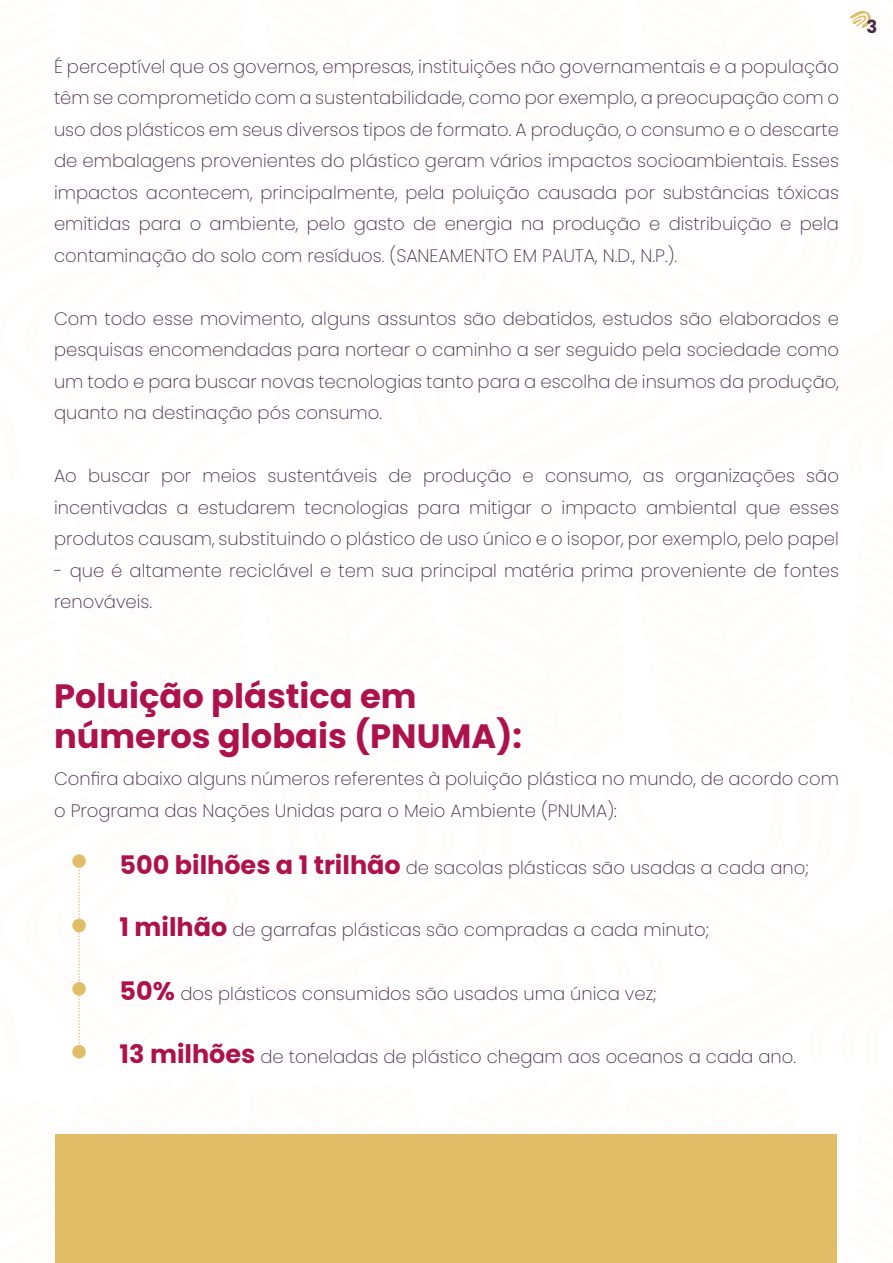
<style>
.page{position:relative;width:893px;height:1263px;background:#fff}
.page>*{position:absolute;margin:0;border:0;box-sizing:border-box;transform-origin:0 0}
.t1{font:700 33.75px/40.5px "Poppins";color:#ad124d}
.t2{font:200 18px/31.5px "Poppins";color:#452c48;text-align:justify}
.t3{font:700 18px "Poppins";color:#4a294a}
.s1{font-weight:700;font-size:25.5px;color:#ad124d}
</style>
<div class="page">
<div style="left:72px;top:854px;width:14px;height:14px;background:#e0bd66;border-radius:50%"></div>
<div style="left:72px;top:919px;width:14px;height:13px;background:#e0bd66;border-radius:50%"></div>
<div style="left:72px;top:982px;width:14px;height:13px;background:#e0bd66;border-radius:50%"></div>
<div style="left:72px;top:1045px;width:14px;height:13px;background:#e0bd66;border-radius:50%"></div>
<div style="left:56px;top:1134px;width:781px;height:129px;background:#e0bd66"></div>
<p class="t2" style="left:54px;top:51px;width:786px">É perceptível que os governos, empresas, instituições não governamentais e a população têm se comprometido com a sustentabilidade, como por exemplo, a preocupação com o uso dos plásticos em seus diversos tipos de formato. A produção, o consumo e o descarte de embalagens provenientes do plástico geram vários impactos socioambientais. Esses impactos acontecem, principalmente, pela poluição causada por substâncias tóxicas emitidas para o ambiente, pelo gasto de energia na produção e distribuição e pela contaminação do solo com resíduos. (SANEAMENTO EM PAUTA, N.D., N.P.).</p>
<p class="t2" style="left:54px;top:303px;width:786px">Com todo esse movimento, alguns assuntos são debatidos, estudos são elaborados e pesquisas encomendadas para nortear o caminho a ser seguido pela sociedade como um todo e para buscar novas tecnologias tanto para a escolha de insumos da produção, quanto na destinação pós consumo.</p>
<p class="t2" style="left:54px;top:460px;width:786px">Ao buscar por meios sustentáveis de produção e consumo, as organizações são incentivadas a estudarem tecnologias para mitigar o impacto ambiental que esses produtos causam, substituindo o plástico de uso único e o isopor, por exemplo, pelo papel</p>
<p class="t2" style="left:54px;top:555px;width:786px">- que é altamente reciclável e tem sua principal matéria prima proveniente de fontes renováveis.</p>
<h1 class="t1" style="left:54px;top:676px;width:469px">Poluição plástica em números globais (PNUMA):</h1>
<p class="t2" style="left:54px;top:763px;width:786px">Confira abaixo alguns números referentes à poluição plástica no mundo, de acordo com o Programa das Nações Unidas para o Meio Ambiente (PNUMA):</p>
<p class="t2" style="left:120px;top:852px;width:691px"><span class="s1">500 bilhões a 1 trilhão</span> de sacolas plásticas são usadas a cada ano;</p>
<p class="t2" style="left:120px;top:914px;width:591px"><span class="s1">1 milhão</span> de garrafas plásticas são compradas a cada minuto;</p>
<p class="t2" style="left:120px;top:977px;width:538px"><span class="s1">50%</span> dos plásticos consumidos são usados uma única vez;</p>
<p class="t2" style="left:120px;top:1040px;width:678px"><span class="s1">13 milhões</span> de toneladas de plástico chegam aos oceanos a cada ano.</p>
<p class="t3" style="left:866px;top:17px;width:12px">3</p>
</div>
